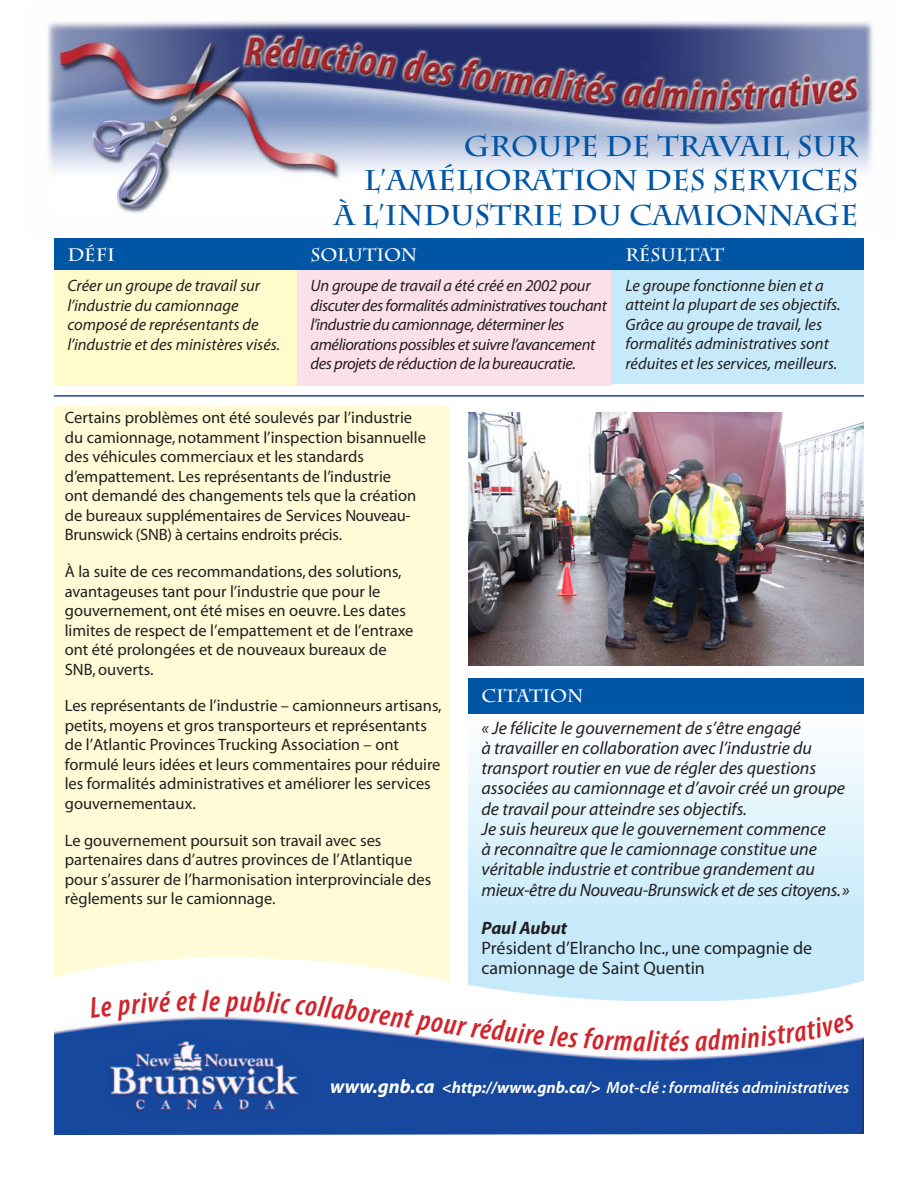
<style>
.page{position:relative;width:918px;height:1188px;background:#fff}
.page>*{position:absolute;margin:0;border:0;box-sizing:border-box;transform-origin:0 0}
.t1{font:italic 600 condensed 30px "Myriad Pro";color:#d1232a}
.t2{font:700 28.5px/34.2px "Charlemagne Std";color:#0155a5;text-align:right}
.t3{font:italic 18px/20.2px "Myriad";color:#231f20}
.t4{font:18px/20.2px "Myriad";color:#231f20}
.t5{font:700 18px "Charlemagne Std";letter-spacing:-.005em;color:#fff}
.t6{font:italic 700 18px "Myriad";color:#231f20}
.t7{font:16.5px/19.5px "Myriad";color:#231f20}
.t8{font:italic 16.5px/19.5px "Myriad Pro";letter-spacing:-.005em;color:#231f20}
.t9{font:italic 16.5px/19.5px "Myriad Pro";letter-spacing:-.025em;color:#231f20}
.t10{font:italic 600 16.5px "Myriad Pro";color:#fff}
.t11{font:16.5px "Myriad Pro";color:#231f20}
.s1{font-family:"Myriad Pro"}
.s2{font-weight:700;font-size:19.5px}
.s3{font-weight:700}
</style>
<div class="page">
<div style="left:54px;top:236px;width:243px;height:150px;background:#fffbcc"></div>
<div style="left:297px;top:236px;width:315px;height:150px;background:#fbdfeb"></div>
<div style="left:612px;top:238px;width:252px;height:146px;background:#c6eafa"></div>
<div style="left:54px;top:234px;width:810px;height:36px;background:#0155a5"></div>
<div style="left:54px;top:406px;width:396px;height:549px;background:#fffbd6"></div>
<hr style="left:54px;top:395px;width:810px;height:2px;background:#25408f">
<svg style="left:469px;top:749px;width:394px;height:206px;background:#d9f1fb"></svg>
<img style="left:47px;top:21px;width:826px;height:217px">
<img style="left:54px;top:1061px;width:810px;height:74px">
<div style="left:468px;top:678px;width:396px;height:36px;background:#0155a5"></div>
<svg style="left:54px;top:955px;width:810px;height:106px"></svg>
<img style="left:468px;top:413px;width:396px;height:252px">
<svg style="left:89px;top:991px;width:82px;height:29px"></svg>
<svg style="left:177px;top:992px;width:20px;height:19px"></svg>
<svg style="left:225px;top:991px;width:133px;height:30px"></svg>
<svg style="left:517px;top:1022px;width:137px;height:29px"></svg>
<svg style="left:669px;top:1030px;width:20px;height:21px"></svg>
<svg style="left:696px;top:1014px;width:159px;height:37px"></svg>
<h2 class="t2" style="left:334px;top:130px;width:525px">GROUPE DE TRAVAIL SUR<br>L’AMÉLIORATION DES SERVICES<br>À L’INDUSTRIE DU CAMIONNAGE</h2>
<p class="t5" style="left:68px;top:244px;width:49px">DÉFI</p>
<p class="t5" style="left:310px;top:244px;width:108px">SOLUTION</p>
<p class="t5" style="left:626px;top:244px;width:100px">RÉSULTAT</p>
<p class="t8" style="left:68px;top:276px;width:214px">Créer un groupe de travail sur l’industrie du camionnage composé de représentants de l’industrie et des ministères visés.</p>
<p class="t9" style="left:310px;top:276px;width:298px">Un groupe de travail a été créé en 2002 pour discuter des formalités administratives touchant l’industrie du camionnage, déterminer les améliorations possibles et suivre l’avancement des projets de réduction de la bureaucratie.</p>
<p class="t8" style="left:625px;top:276px;width:217px">Le groupe fonctionne bien et a atteint la plupart de ses objectifs.<br>Grâce au groupe de travail, les formalités administratives sont réduites et les services, meilleurs.</p>
<p class="t7" style="left:65px;top:409px;width:363px">Certains problèmes ont été soulevés par l’industrie du camionnage, notamment l’inspection bisannuelle des véhicules commerciaux et les standa<span class="s1">rds</span></p>
<p class="t11" style="left:65px;top:467px;width:328px">d’empattement. Les représentants de l’industrie</p>
<p class="t7" style="left:65px;top:487px;width:353px"><span class="s1">ont demandé des c</span>hangements tels que la création de bureaux supplémentaires de Services Nouveau-<br>Brunswick (SNB) à certains endroits précis.</p>
<p class="t7" style="left:65px;top:562px;width:350px">À la suite de ces recommandations, des solutions, avantageuses tant pour l’industrie que pour le gouvernement, ont été mises en oeuvre. Les dates limites de respect de l’empattement et de l’entraxe ont été prolongées et de nouveaux bureaux de SNB, ouverts.</p>
<p class="t7" style="left:65px;top:697px;width:378px">Les représentants de l’industrie – camionneurs artisans, petits, moyens et gros transporteurs et représentants de l’Atlantic Provinces Trucking Association – ont formulé leurs idées et leurs commentaires pour réduire les formalités administratives et améliorer les services gouvernementaux.</p>
<p class="t7" style="left:65px;top:831px;width:368px">Le gouvernement poursuit son travail avec ses partenaires dans d’autres provinces de l’Atlantique pour s’assurer de l’harmonisation interprovinciale des règlements sur le camionnage.</p>
<p class="t5" style="left:482px;top:685px;width:103px">CITATION</p>
<p class="t3" style="left:482px;top:718px;width:370px">« Je félicite le gouvernement de s’être engagé<br>à travailler en collaboration avec l’industrie du transport routier en vue de régler des questions associées au camionnage et d’avoir créé un groupe de travail pour atteindre ses objectifs.<br>Je suis heureux que le gouvernement commence<br>à reconnaître que le camionnage constitue une véritable industrie et contribue grandement au mieux-être du Nouveau-Brunswick et de ses citoyens. »</p>
<p class="t6" style="left:482px;top:919px;width:87px">Paul Aubut</p>
<p class="t4" style="left:482px;top:939px;width:332px">Président d’Elrancho Inc., une compagnie de camionnage de Saint Quentin</p>
<h1 class="t1" style="left:202px;top:985px;width:19px">le</h1>
<h1 class="t1" style="left:361px;top:995px;width:110px;rotate:8deg">orent pour</h1>
<h1 class="t1" style="left:474px;top:1011px;width:48px;rotate:7deg">rédu</h1>
<h1 class="t1" style="left:653px;top:1025px;width:16px">it</h1>
<p class="t10" style="left:330px;top:1078px;width:521px"><span class="s2">www.gnb.ca</span> <span class="s3">&lt;http://www.gnb.ca/&gt;</span> Mot-clé : formalités administratives</p>
</div>
